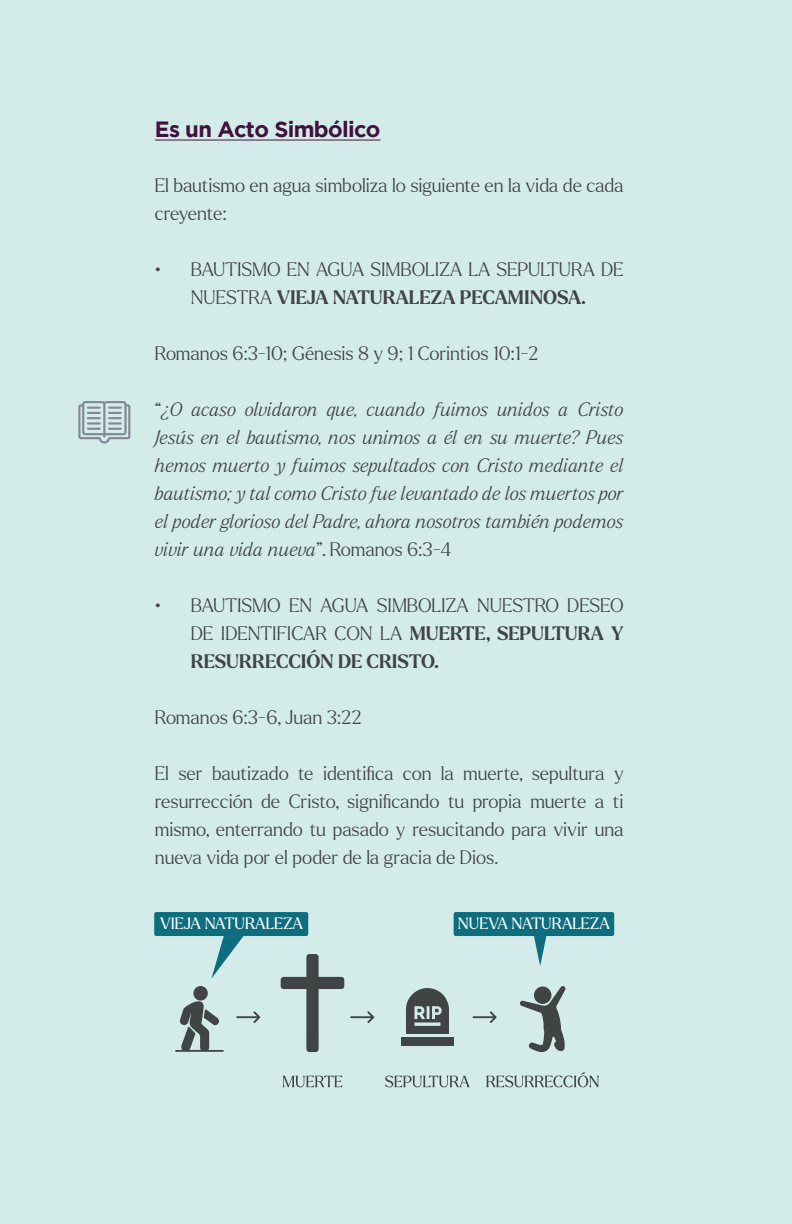
<style>
.page{position:relative;width:792px;height:1224px;background:#d3ece9}
.page>*{position:absolute;margin:0;border:0;box-sizing:border-box;transform-origin:0 0}
.t1{font:700 22px "Gotham";letter-spacing:-.03em;color:#40123b}
.t2{font:300 19px/28px "Larken";color:#414446;text-align:justify}
.t3{font:italic 300 19px/28px "Larken";letter-spacing:-.005em;color:#414446;text-align:justify}
.t4{font:16px "Larken";color:#fff}
.s1{font-weight:700}
.s2{font-style:normal}
</style>
<div class="page">
<hr style="left:155px;top:140px;width:226px;height:1px;background:#40123b">
<svg style="left:78px;top:401px;width:52px;height:43px"></svg>
<div style="left:193px;top:986px;width:15px;height:15px;background:#404445;border-radius:50%"></div>
<svg style="left:175px;top:1001px;width:49px;height:51px"></svg>
<svg style="left:281px;top:954px;width:63px;height:98px"></svg>
<div style="left:401px;top:1037px;width:53px;height:9px;background:#404445"></div>
<svg style="left:406px;top:988px;width:43px;height:46px"></svg>
<svg style="left:520px;top:986px;width:46px;height:66px"></svg>
<div style="left:534px;top:986px;width:17px;height:18px;background:#404445;border-radius:50%"></div>
<svg style="left:236px;top:1011px;width:24px;height:12px"></svg>
<svg style="left:350px;top:1011px;width:24px;height:12px"></svg>
<svg style="left:473px;top:1011px;width:24px;height:12px"></svg>
<div style="left:154px;top:912px;width:154px;height:24px;background:#0f6d80;border-radius:2px"></div>
<div style="left:454px;top:912px;width:160px;height:24px;background:#0f6d80;border-radius:2px"></div>
<svg style="left:283px;top:1076px;width:59px;height:11px"></svg>
<svg style="left:385px;top:1076px;width:85px;height:11px"></svg>
<svg style="left:486px;top:1072px;width:113px;height:15px"></svg>
<svg style="left:211px;top:936px;width:32px;height:43px"></svg>
<svg style="left:534px;top:936px;width:12px;height:30px"></svg>
<p class="t1" style="left:155px;top:117px;width:227px">Es un Acto Simbólico</p>
<p class="t2" style="left:155px;top:171px;width:470px">El bautismo en agua simboliza lo siguiente en la vida de cada creyente:</p>
<p class="t2" style="left:155px;top:255px;width:470px;text-align:center">• BAUTISMO EN AGUA SIMBOLIZA LA SEPULTURA DE<br>NUESTRA <span class="s1">VIEJA NATURALEZA PECAMINOSA.</span></p>
<p class="t2" style="left:155px;top:339px;width:385px">Romanos 6:3-10; Génesis 8 y 9; 1 Corintios 10:1-2</p>
<p class="t3" style="left:155px;top:395px;width:470px"><span class="s2">“</span>¿O acaso olvidaron que, cuando fuimos unidos a Cristo Jesús en el bautismo, nos unimos a él en su muerte? Pues hemos muerto y fuimos sepultados con Cristo mediante el bautismo; y tal como Cristo fue levantado de los muertos por el poder glorioso del Padre, ahora nosotros también podemos vivir una vida nueva<span class="s2">”. Romanos 6:3-4</span></p>
<p class="t2" style="left:191px;top:591px;width:434px;text-indent:-36px">• BAUTISMO EN AGUA SIMBOLIZA NUESTRO DESEO DE IDENTIFICAR CON LA <span class="s1">MUERTE, SEPULTURA Y RESURRECCIÓN DE CRISTO.</span></p>
<p class="t2" style="left:155px;top:703px;width:208px">Romanos 6:3-6, Juan 3:22</p>
<p class="t2" style="left:155px;top:759px;width:470px">El ser bautizado te identifica con la muerte, sepultura y resurrección de Cristo, significando tu propia muerte a ti mismo, enterrando tu pasado y resucitando para vivir una nueva vida por el poder de la gracia de Dios.</p>
<p class="t4" style="left:160px;top:913px;width:144px">VIEJA NATURALEZA</p>
<p class="t4" style="left:458px;top:913px;width:153px">NUEVA NATURALEZA</p>
</div>
